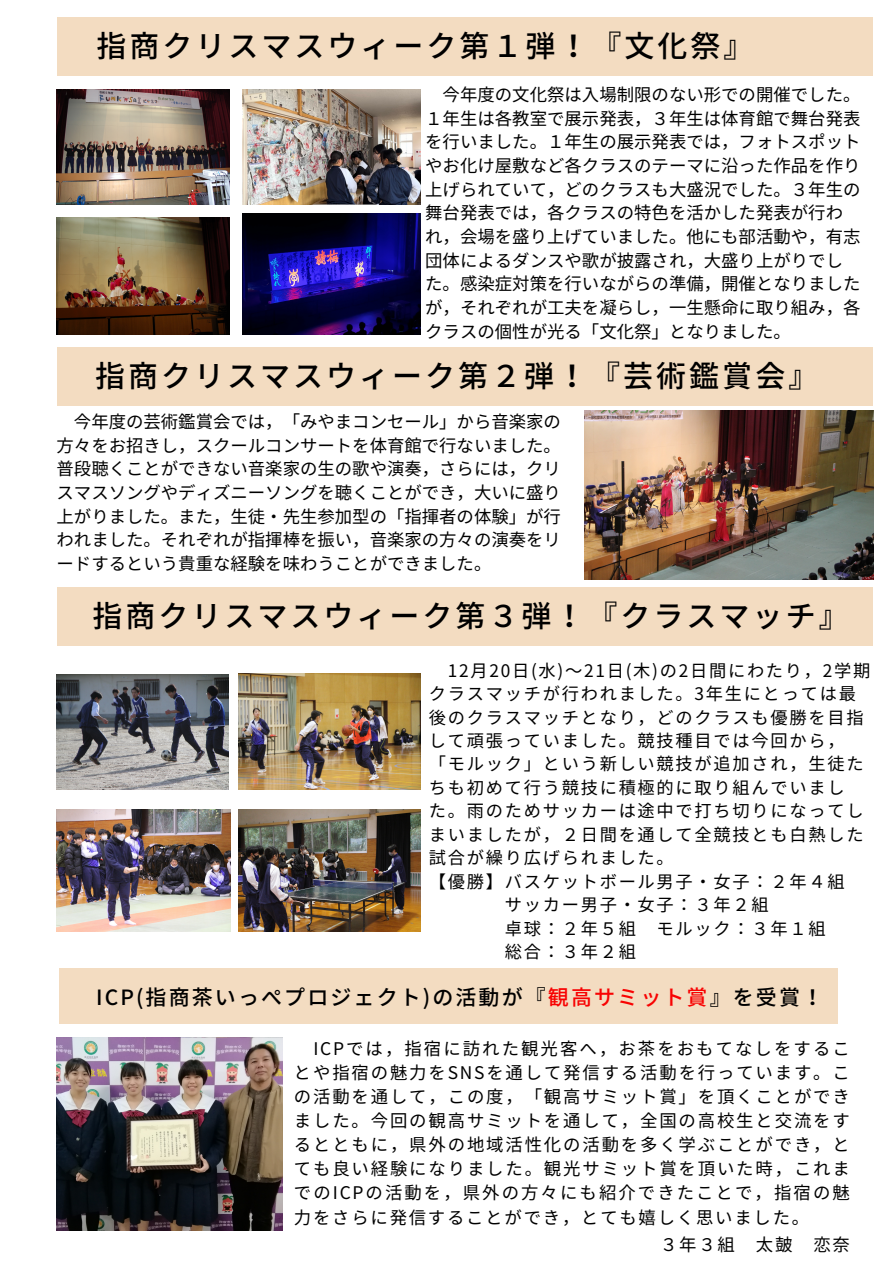
<style>
.page{position:relative;width:893px;height:1264px;background:#fff}
.page>*{position:absolute;margin:0;border:0;box-sizing:border-box;transform-origin:0 0}
.t1{font:500 30px "Noto Sans JP";letter-spacing:.1em;color:#000}
.t2{font:500 21px "Noto Sans JP";letter-spacing:.1em;color:#000}
.t3{font:17.4px/23.7px "Noto Sans JP";color:#000;text-align:justify}
.t4{font:17.25px/23.4px "Noto Sans JP";letter-spacing:.1em;color:#000}
.s1{color:#f80202}
</style>
<div class="page">
<div style="left:57px;top:17px;width:815px;height:59px;background:#f3dcc1"></div>
<div style="left:57px;top:347px;width:815px;height:58px;background:#f3dcc1"></div>
<div style="left:57px;top:587px;width:815px;height:58px;background:#f3dcc1"></div>
<div style="left:59px;top:968px;width:778px;height:55px;background:#f3dcc1"></div>
<img style="left:57px;top:1037px;width:226px;height:193px">
<img style="left:584px;top:411px;width:289px;height:168px">
<img style="left:57px;top:90px;width:173px;height:114px">
<img style="left:243px;top:214px;width:177px;height:120px">
<img style="left:57px;top:217px;width:173px;height:117px">
<img style="left:238px;top:673px;width:183px;height:116px">
<img style="left:238px;top:810px;width:183px;height:121px">
<img style="left:57px;top:810px;width:173px;height:121px">
<img style="left:57px;top:674px;width:172px;height:115px">
<img style="left:243px;top:90px;width:177px;height:114px">
<p class="t1" style="left:96px;top:22px;width:658px">指商クリスマスウィーク第１弾！『文化祭』</p>
<p class="t3" style="left:442px;top:82px;width:419px">今年度の文化祭は入場制限のない形での開催でした。</p>
<p class="t3" style="left:425px;top:106px;width:437px;text-align:left">１年生は各教室で展示発表，３年生は体育館で舞台発表を行いました。１年生の展示発表では，フォトスポットやお化け屋敷など各クラスのテーマに沿った作品を作り上げられていて，どのクラスも大盛況でした。３年生の舞台発表では，各クラスの特色を活かした発表が行われ，会場を盛り上げていました。他にも部活動や，有志団体によるダンスや歌が披露され，大盛り上がりでした。感染症対策を行いながらの準備，開催となりましたが，それぞれが工夫を凝らし，一生懸命に取り組み，各クラスの個性が光る「文化祭」となりました。</p>
<h1 class="t1" style="left:95px;top:352px;width:724px">指商クリスマスウィーク第２弾！『芸術鑑賞会』</h1>
<p class="t3" style="left:57px;top:409px;width:506px;text-indent:17px">今年度の芸術鑑賞会では，「みやまコンセール」から音楽家の方々をお招きし，スクールコンサートを体育館で行ないました。普段聴くことができない音楽家の生の歌や演奏，さらには，クリスマスソングやディズニーソングを聴くことができ，大いに盛り上がりました。また，生徒・先生参加型の「指揮者の体験」が行われました。それぞれが指揮棒を振い，音楽家の方々の演奏をリードするという貴重な経験を味わうことができました。</p>
<p class="t1" style="left:92px;top:592px;width:757px">指商クリスマスウィーク第３弾！『クラスマッチ』</p>
<p class="t4" style="left:429px;top:657px;width:443px;text-indent:19px">12月 20日 (水)～21日 (木)の2日間にわたり，2学期クラスマッチが行われました。3年生にとっては最後のクラスマッチとなり，どのクラスも優勝を目指して頑張っていました。競技種目では今回から，<br>「モルック」という新しい競技が追加され，生徒たちも初めて行う競技に積極的に取り組んでいまし<br>た。雨のためサッカーは途中で打ち切りになってしまいましたが，２日間を通して全競技とも白熱した試合が繰り広げられました。</p>
<p class="t4" style="left:429px;top:868px;width:417px">【優勝】バスケットボール男子・女子：２年４組</p>
<p class="t4" style="left:504px;top:892px;width:265px">サッカー男子・女子：３年２組</p>
<p class="t4" style="left:504px;top:915px;width:322px">卓球：２年５組 モルック：３年１組</p>
<p class="t4" style="left:504px;top:939px;width:133px">総合：３年２組</p>
<p class="t2" style="left:96px;top:980px;width:728px">ICP(指商茶いっぺプロジェクト)の活動が『<span class="s1">観高サミット賞</span>』を受賞！</p>
<p class="t3" style="left:294px;top:1036px;width:557px;text-indent:19px">ICPでは，指宿に訪れた観光客へ，お茶をおもてなしをすることや指宿の魅力をSNSを通して発信する活動を行っています。この活動を通して，この度，「観高サミット賞」を頂くことができました。今回の観高サミットを通して，全国の高校生と交流をするとともに，県外の地域活性化の活動を多く学ぶことができ，とても良い経験になりました。観光サミット賞を頂いた時，これまでのICPの活動を，県外の方々にも紹介できたことで，指宿の魅力をさらに発信することができ，とても嬉しく思いました。</p>
<p class="t3" style="left:660px;top:1231px;width:191px">３年３組 太皷 恋奈</p>
</div>
